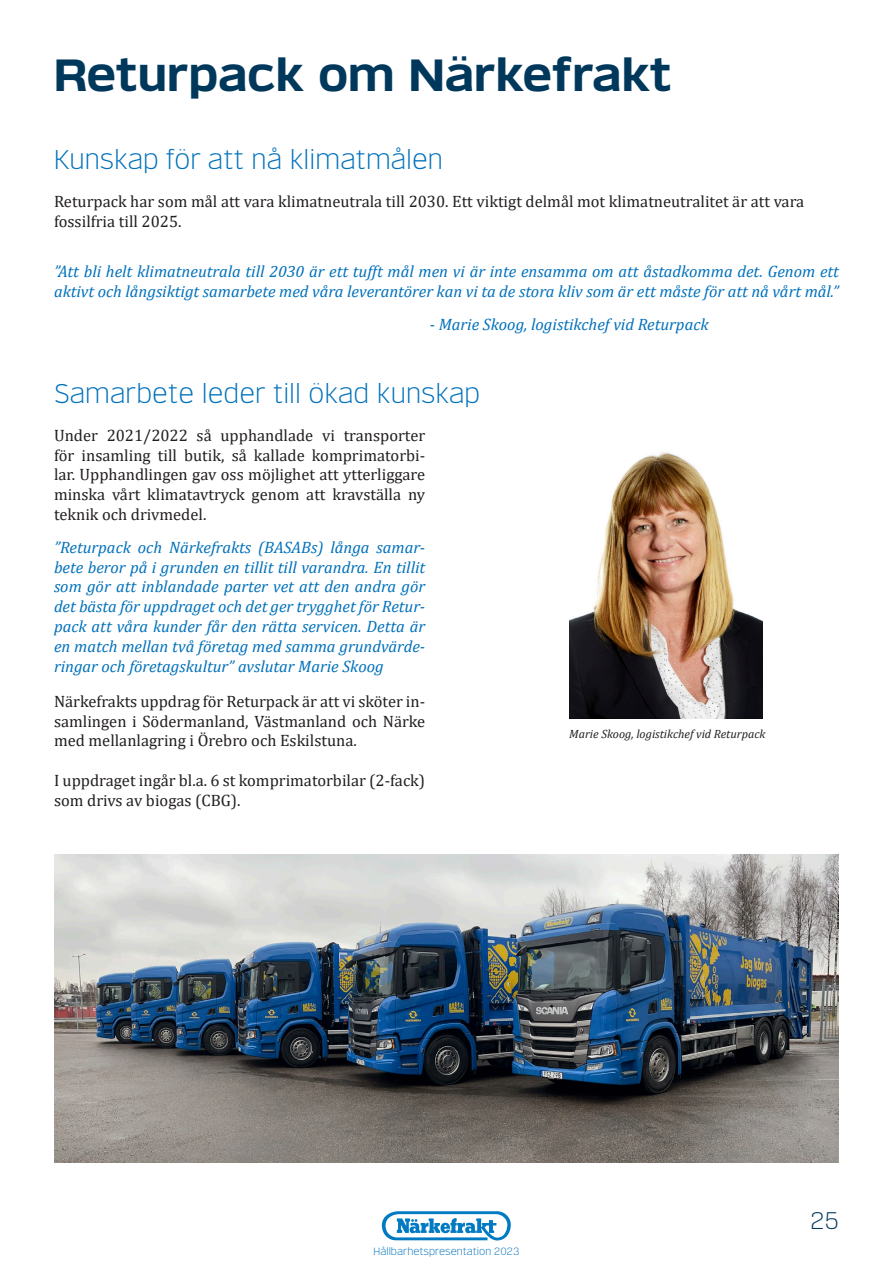
<style>
.page{position:relative;width:893px;height:1263px;background:#fff}
.page>*{position:absolute;margin:0;border:0;box-sizing:border-box;transform-origin:0 0}
.t1{font:700 45px "Verbatim";color:#00385c}
.t2{font:300 27px "Verbatim";color:#0071bb}
.t3{font:300 24px "Verbatim";color:#00385c}
.t4{font:italic 16.5px/19.8px "Cambria";color:#0071bb}
.t5{font:16.5px/19.8px "Cambria";color:#231f20}
.t6{font:italic 12px "Cambria";color:#231f20}
.t7{font:300 10.5px "Verbatim";color:#0071bb}
</style>
<div class="page">
<svg style="left:382px;top:1211px;width:129px;height:29px"></svg>
<img style="left:569px;top:452px;width:194px;height:266px">
<img style="left:54px;top:854px;width:785px;height:308px">
<p class="t1" style="left:54px;top:47px;width:619px">Returpack om Närkefrakt</p>
<p class="t2" style="left:54px;top:143px;width:391px">Kunskap för att nå klimatmålen</p>
<p class="t5" style="left:54px;top:191px;width:752px">Returpack har som mål att vara klimatneutrala till 2030. Ett viktigt delmål mot klimatneutralitet är att vara fossilfria till 2025.</p>
<p class="t4" style="left:54px;top:261px;width:786px">”Att bli helt klimatneutrala till 2030 är ett tufft mål men vi är inte ensamma om att åstadkomma det. Genom ett aktivt och långsiktigt samarbete med våra leverantörer kan vi ta de stora kliv som är ett måste för att nå vårt mål.”</p>
<p class="t4" style="left:430px;top:313px;width:280px">- Marie Skoog, logistikchef vid Returpack</p>
<p class="t2" style="left:54px;top:377px;width:428px">Samarbete leder till ökad kunskap</p>
<p class="t5" style="left:54px;top:425px;width:373px;text-align:justify">Under 2021/2022 så upphandlade vi transporter för insamling till butik, så kallade komprimatorbi&shy;lar. Upphandlingen gav oss möjlighet att ytterliggare minska vårt klimatavtryck genom att kravställa ny teknik och drivmedel.</p>
<p class="t4" style="left:54px;top:536px;width:373px;text-align:justify">”Returpack och Närkefrakts (BASABs) långa samar&shy;bete beror på i grunden en tillit till varandra. En tillit som gör att inblandade parter vet att den andra gör det bästa för uppdraget och det ger trygghet för Retur&shy;pack att våra kunder får den rätta servicen. Detta är en match mellan två företag med samma grundvärde&shy;ringar och företagskultur” avslutar Marie Skoog</p>
<p class="t5" style="left:54px;top:691px;width:373px;text-align:justify">Närkefrakts uppdrag för Returpack är att vi sköter in&shy;samlingen i Södermanland, Västmanland och Närke med mellanlagring i Örebro och Eskilstuna.</p>
<p class="t5" style="left:54px;top:770px;width:373px">I uppdraget ingår bl.a. 6 st komprimatorbilar (2-fack) som drivs av biogas (CBG).</p>
<p class="t6" style="left:569px;top:725px;width:198px">Marie Skoog, logistikchef vid Returpack</p>
<p class="t7" style="left:374px;top:1245px;width:147px">Hållbarhetspresentation 2023</p>
<p class="t3" style="left:810px;top:1206px;width:30px">25</p>
</div>
